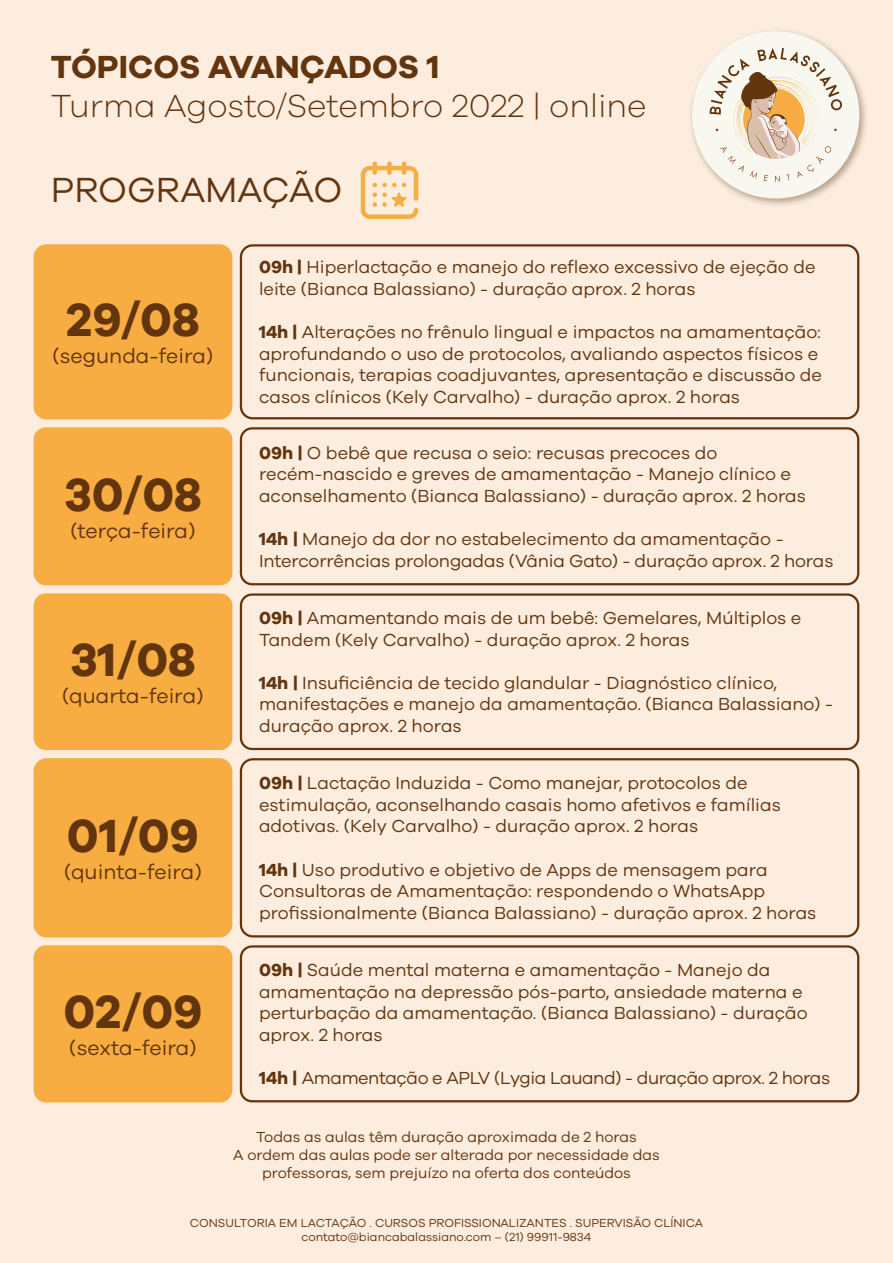
<style>
.page{position:relative;width:893px;height:1263px;background:#fcedde}
.page>*{position:absolute;margin:0;border:0;box-sizing:border-box;transform-origin:0 0}
.t1{font:700 48px "Galano Grotesque";color:#63350f}
.t2{font:36px "Galano Grotesque";color:#63350f}
.t3{font:300 33px "Galano Grotesque";color:#63350f}
.t4{font:700 33px "Galano Grotesque";color:#63350f}
.t5{font:21px "Galano Grotesque";color:#63350f}
.t6{font:18px/21.6px "Galano Grotesque";color:#63350f}
.t7{font:18px "Galano Grotesque";letter-spacing:-.025em;color:#63350f}
.t8{font:15px/18px "Galano Grotesque";color:#63350f;text-align:center}
.t9{font:12px/14.4px "Galano Grotesque";color:#63350f;text-align:center}
.s1{font-weight:700}
</style>
<div class="page">
<div style="left:34px;top:244px;width:198px;height:175px;background:#f7ad41;border-radius:13px"></div>
<div style="left:34px;top:427px;width:198px;height:158px;background:#f7ad41;border-radius:12px"></div>
<svg style="left:240px;top:244px;width:619px;height:175px"></svg>
<svg style="left:240px;top:427px;width:619px;height:158px"></svg>
<div style="left:34px;top:593px;width:198px;height:157px;background:#f7ad41;border-radius:12px"></div>
<svg style="left:240px;top:593px;width:619px;height:157px"></svg>
<div style="left:34px;top:945px;width:198px;height:157px;background:#f7ad41;border-radius:12px"></div>
<svg style="left:240px;top:945px;width:619px;height:157px"></svg>
<div style="left:34px;top:758px;width:198px;height:179px;background:#f7ad41;border-radius:13px"></div>
<svg style="left:240px;top:758px;width:619px;height:179px"></svg>
<svg style="left:361px;top:161px;width:57px;height:58px"></svg>
<img style="left:691px;top:31px;width:175px;height:174px">
<div style="left:692px;top:31px;width:167px;height:167px;background:#f8f8f0;border-radius:50%"></div>
<svg style="left:709px;top:48px;width:133px;height:134px"></svg>
<h3 class="t4" style="left:51px;top:46px;width:390px">TÓPICOS AVANÇADOS 1</h3>
<h3 class="t3" style="left:51px;top:86px;width:597px">Turma Agosto/Setembro 2022 | online</h3>
<h2 class="t2" style="left:51px;top:169px;width:293px">PROGRAMAÇÃO</h2>
<h1 class="t1" style="left:66px;top:290px;width:135px">29/08</h1>
<p class="t5" style="left:53px;top:344px;width:162px">(segunda-feira)</p>
<h1 class="t1" style="left:64px;top:465px;width:139px">30/08</h1>
<p class="t5" style="left:70px;top:518px;width:127px">(terça-feira)</p>
<h1 class="t1" style="left:70px;top:630px;width:127px">31/08</h1>
<p class="t5" style="left:62px;top:683px;width:143px">(quarta-feira)</p>
<h1 class="t1" style="left:67px;top:806px;width:133px">01/09</h1>
<p class="t5" style="left:64px;top:860px;width:139px">(quinta-feira)</p>
<h1 class="t1" style="left:63px;top:982px;width:141px">02/09</h1>
<p class="t5" style="left:69px;top:1036px;width:129px">(sexta-feira)</p>
<p class="t6" style="left:259px;top:256px;width:558px"><span class="s1">09h |</span> Hiperlactação e manejo do reflexo excessivo de ejeção de leite (Bianca Balassiano) - duração aprox. 2 horas</p>
<p class="t6" style="left:259px;top:321px;width:564px"><span class="s1">14h |</span> Alterações no frênulo lingual e impactos na amamentação: aprofundando o uso de protocolos, avaliando aspectos físicos e funcionais, terapias coadjuvantes, apresentação e discussão de casos clínicos (Kely Carvalho) - duração aprox. 2 horas</p>
<p class="t6" style="left:259px;top:441px;width:548px"><span class="s1">09h |</span> O bebê que recusa o seio: recusas precoces do recém-nascido e greves de amamentação - Manejo clínico e aconselhamento (Bianca Balassiano) - duração aprox. 2 horas</p>
<p class="t6" style="left:259px;top:528px;width:576px"><span class="s1">14h |</span> Manejo da dor no estabelecimento da amamentação -<br>Intercorrências prolongadas (Vânia Gato) - duração aprox. 2 horas</p>
<p class="t6" style="left:259px;top:606px;width:544px"><span class="s1">09h |</span> Amamentando mais de um bebê: Gemelares, Múltiplos e<br>Tandem (Kely Carvalho) - duração aprox. 2 horas</p>
<p class="t6" style="left:259px;top:671px;width:575px"><span class="s1">14h |</span> Insuficiência de tecido glandular - Diagnóstico clínico, manifestações e manejo da amamentação. (Bianca Balassiano) - duração aprox. 2 horas</p>
<p class="t6" style="left:259px;top:772px;width:523px"><span class="s1">09h |</span> Lactação Induzida - Como manejar, protocolos de estimulação, aconselhando casais homo afetivos e famílias adotivas. (Kely Carvalho) - duração aprox. 2 horas</p>
<p class="t6" style="left:259px;top:858px;width:559px"><span class="s1">14h |</span> Uso produtivo e objetivo de Apps de mensagem para<br>Consultoras de Amamentação: respondendo o WhatsApp profissionalmente (Bianca Balassiano) - duração aprox. 2 horas</p>
<p class="t6" style="left:259px;top:958px;width:550px"><span class="s1">09h |</span> Saúde mental materna e amamentação - Manejo da amamentação na depressão pós-parto, ansiedade materna e perturbação da amamentação. (Bianca Balassiano) - duração aprox. 2 horas</p>
<p class="t7" style="left:259px;top:1067px;width:573px"><span class="s1">14h |</span> Amamentação e APLV (Lygia Lauand) - duração aprox. 2 horas</p>
<p class="t8" style="left:233px;top:1127px;width:428px">Todas as aulas têm duração aproximada de 2 horas<br>A ordem das aulas pode ser alterada por necessidade das professoras, sem prejuízo na oferta dos conteúdos</p>
<p class="t9" style="left:190px;top:1215px;width:515px">CONSULTORIA EM LACTAÇÃO . CURSOS PROFISSIONALIZANTES . SUPERVISÃO CLÍNICA contato@biancabalassiano.com – (21) 99911-9834</p>
</div>
